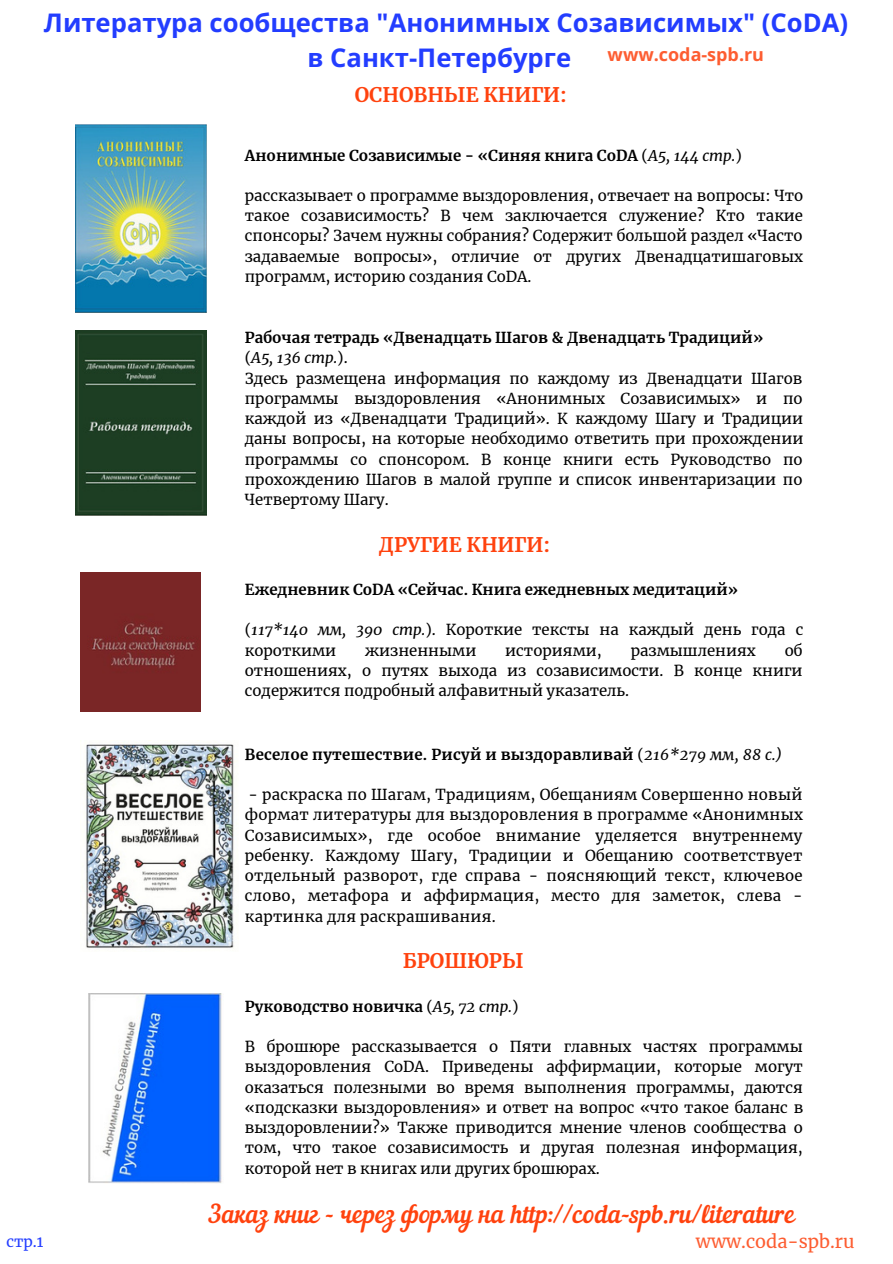
<style>
.page{position:relative;width:893px;height:1264px;background:#fff}
.page>*{position:absolute;margin:0;border:0;box-sizing:border-box;transform-origin:0 0}
.t1{font:700 25.65px/34.8px "Open Sans";color:#233dff;text-align:center}
.t2{font:25.5px "Nautilus Pompilius";color:#ff420e}
.t3{font:700 19.95px "Merriweather";color:#ff420e}
.t4{font:18px "Merriweather";color:#fd5d31}
.t5{font:700 18px "Open Sans";color:#fd5d31}
.t6{font:15px/20.2px "Merriweather";color:#000;text-align:justify}
.t7{font:700 15px "Merriweather";color:#000}
.t8{font:15px "Merriweather";color:#233dff}
.s1{font-weight:400}
.s2{font-weight:400;font-style:italic}
.s3{font-weight:700}
.s4{font-style:italic}
</style>
<div class="page">
<img style="left:75px;top:124px;width:131px;height:188px">
<img style="left:75px;top:331px;width:131px;height:184px">
<img style="left:81px;top:572px;width:120px;height:139px">
<img style="left:86px;top:740px;width:148px;height:208px">
<img style="left:89px;top:993px;width:133px;height:190px">
<h1 class="t1" style="left:44px;top:4px;width:805px">Литература сообщества "Анонимных Созависимых" (CoDA) в Санкт-Петербурге</h1>
<p class="t5" style="left:607px;top:42px;width:158px">www.coda-spb.ru</p>
<h3 class="t3" style="left:355px;top:82px;width:214px">ОСНОВНЫЕ КНИГИ:</h3>
<p class="t7" style="left:245px;top:146px;width:498px">Анонимные Созависимые - «Синяя книга CoDA <span class="s1">(</span><span class="s2">А5, 144 стр.</span><span class="s1">)</span></p>
<p class="t6" style="left:245px;top:185px;width:560px">рассказывает о программе выздоровления, отвечает на вопросы: Что такое созависимость? В чем заключается служение? Кто такие спонсоры? Зачем нужны собрания? Содержит большой раздел «Часто задаваемые вопросы», отличие от других Двенадцатишаговых программ, историю создания CoDA.</p>
<p class="t6" style="left:245px;top:328px;width:560px;text-align:left"><span class="s3">Рабочая тетрадь «Двенадцать Шагов &amp; Двенадцать Традиций»<br></span>(<span class="s4">А5, 136 стр.</span>).<br>Здесь размещена информация по каждому из Двенадцати Шагов программы выздоровления «Анонимных Созависимых» и по каждой из «Двенадцати Традиций». К каждому Шагу и Традиции даны вопросы, на которые необходимо ответить при прохождении программы со спонсором. В конце книги есть Руководство по прохождению Шагов в малой группе и список инвентаризации по Четвертому Шагу.</p>
<h3 class="t3" style="left:379px;top:532px;width:173px">ДРУГИЕ КНИГИ:</h3>
<p class="t7" style="left:245px;top:580px;width:494px">Ежедневник CoDA «Сейчас. Книга ежедневных медитаций»</p>
<p class="t6" style="left:245px;top:620px;width:560px">(<span class="s4">117*140 мм, 390 стр.</span>). Короткие тексты на каждый день года с короткими</p>
<p class="t6" style="left:245px;top:640px;width:559px;text-indent:539px">об отношениях, о путях выхода из созависимости. В конце книги содержится подробный алфавитный указатель.</p>
<p class="t6" style="left:365px;top:640px;width:113px">жизненными</p>
<p class="t6" style="left:505px;top:640px;width:98px">историями,</p>
<p class="t6" style="left:630px;top:640px;width:127px">размышлениях</p>
<p class="t7" style="left:245px;top:744px;width:539px">Веселое путешествие. Рисуй и выздоравливай <span class="s1">(</span><span class="s2">216*279 мм, 88 с.)</span></p>
<p class="t6" style="left:245px;top:784px;width:559px">- раскраска по Шагам, Традициям, Обещаниям Совершенно новый формат литературы для выздоровления в программе «Анонимных Созависимых», где особое внимание уделяется внутреннему ребенку. Каждому Шагу, Традиции и Обещанию соответствует отдельный разворот, где справа - поясняющий текст, ключевое слово, метафора и аффирмация, место для заметок, слева - картинка для раскрашивания.</p>
<h3 class="t3" style="left:403px;top:948px;width:122px">БРОШЮРЫ</h3>
<p class="t8" style="left:6px;top:1232px;width:39px">стр.1</p>
<p class="t7" style="left:245px;top:996px;width:275px">Руководство новичка <span class="s1">(</span><span class="s2">А5, 72 стр.</span><span class="s1">)</span></p>
<p class="t6" style="left:245px;top:1036px;width:560px">В брошюре рассказывается о Пяти главных частях программы выздоровления CoDA. Приведены аффирмации, которые могут оказаться полезными во время выполнения программы, даются «подсказки выздоровления» и ответ на вопрос «что такое баланс в выздоровлении?» Также приводится мнение членов сообщества о том, что такое созависимость и другая полезная информация, которой нет в книгах или других брошюрах.</p>
<h2 class="t2" style="left:208px;top:1203px;width:588px">Заказ книг - через форму на http://coda-spb.ru/literature</h2>
<p class="t4" style="left:696px;top:1230px;width:160px">www.coda-spb.ru</p>
</div>
